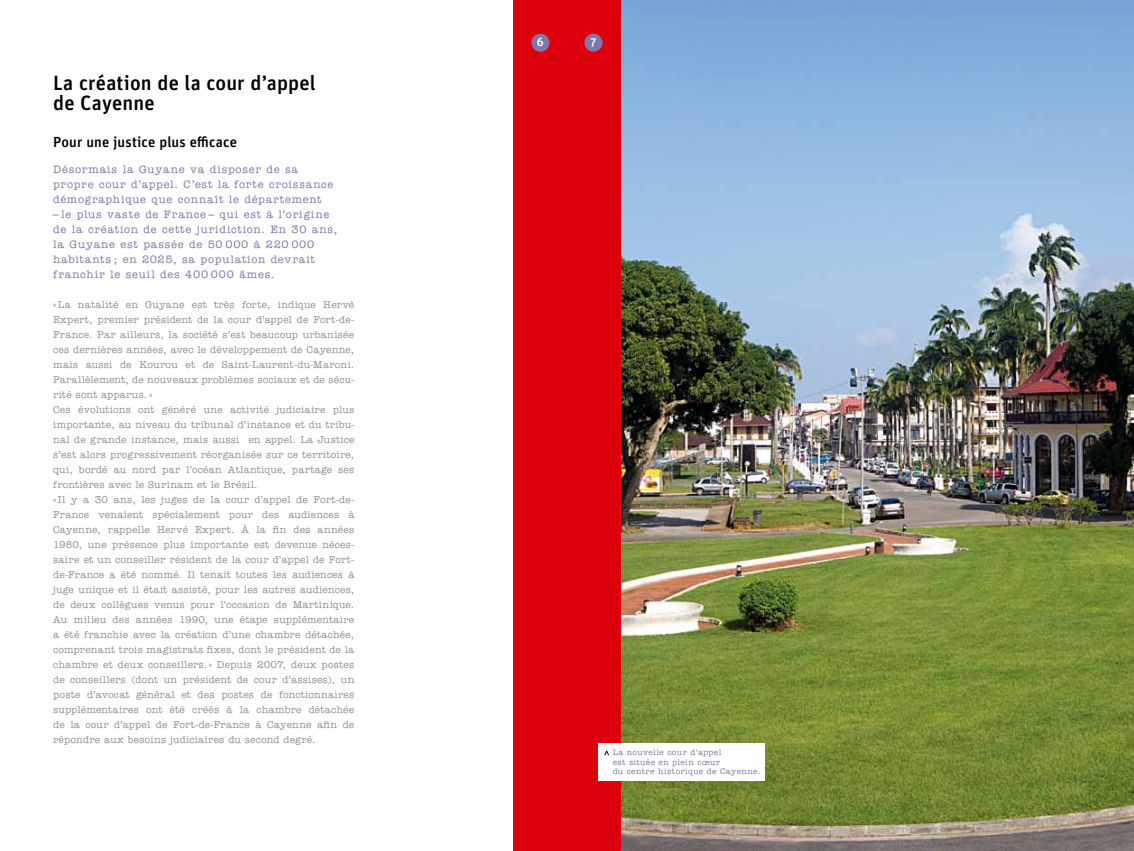
<style>
.page{position:relative;width:1134px;height:851px;background:#fff}
.page>*{position:absolute;margin:0;border:0;box-sizing:border-box;transform-origin:0 0}
.t1{font:500 20.62px/20px "Unit";letter-spacing:.01em;color:#000}
.t2{font:500 14.62px "Unit";letter-spacing:.01em;color:#000}
.t3{font:500 12px "Unit";color:#fff}
.t4{font:500 10.88px/15px "American Typewriter";letter-spacing:.07em;color:#7e78ac}
.t5{font:500 10px/15px "American Typewriter";letter-spacing:.02em;color:#919291}
.t6{font:500 8.12px/9.4px "American Typewriter";letter-spacing:.045em;color:#7e78ac}
</style>
<div class="page">
<img style="left:620px;top:0;width:514px;height:850px">
<div style="left:567px;top:0;width:53px;height:850px;background:#dc000c"></div>
<div style="left:514px;top:0;width:53px;height:850px;background:#dc000c"></div>
<div style="left:531px;top:34px;width:18px;height:18px;background:#7e78ac;border-radius:50%"></div>
<div style="left:584px;top:34px;width:18px;height:18px;background:#7e78ac;border-radius:50%"></div>
<div style="left:599px;top:743px;width:166px;height:37px;background:#fff"></div>
<svg style="left:604px;top:750px;width:5px;height:5px"></svg>
<h1 class="t1" style="left:53px;top:72px;width:264px">La création de la cour d’appel de Cayenne</h1>
<h2 class="t2" style="left:53px;top:133px;width:185px">Pour une justice plus efficace</h2>
<p class="t4" style="left:53px;top:162px;width:282px">Désormais la Guyane va disposer de sa propre cour d’appel. C’est la forte croissance démographique que connaît le département</p>
<p class="t4" style="left:53px;top:206px;width:286px">– le plus vaste de France – qui est à l’origine de la création de cette juridiction. En 30 ans, la Guyane est passée de 50 000 à 220 000 habitants ; en 2025, sa population devrait franchir le seuil des 400 000 âmes.</p>
<p class="t5" style="left:53px;top:297px;width:303px">«La natalité en Guyane est très forte, indique Hervé Expert, premier président de la cour d’appel de Fort-de-France. Par ailleurs, la société s’est beaucoup urbanisée ces dernières années, avec le développement de Cayenne, mais aussi de Kourou et de Saint-Laurent-du-Maroni.<br>Parallèlement, de nouveaux problèmes sociaux et de sécu&shy;rité sont apparus.»<br>Ces évolutions ont généré une activité judiciaire plus importante, au niveau du tribunal d’instance et du tribu&shy;nal de grande instance, mais aussi en appel. La Justice s’est alors progressivement réorganisée sur ce territoire, qui, bordé au nord par l’océan Atlantique, partage ses frontières avec le Surinam et le Brésil.<br>«Il y a 30 ans, les juges de la cour d’appel de Fort-de-France venaient spécialement pour des audiences à Cayenne, rappelle Hervé Expert. À la fin des années 1980, une présence plus importante est devenue néces&shy;saire et un conseiller résident de la cour d’appel de Fort&shy;de-France a été nommé. Il tenait toutes les audiences à juge unique et il était assisté, pour les autres audiences, de deux collègues venus pour l’occasion de Martinique.<br>Au milieu des années 1990, une étape supplémentaire a été franchie avec la création d’une chambre détachée, comprenant trois magistrats fixes, dont le président de la chambre et deux conseillers.» Depuis 2007, deux postes de conseillers (dont un président de cour d’assises), un poste d’avocat général et des postes de fonctionnaires supplémentaires ont été créés à la chambre détachée de la cour d’appel de Fort-de-France à Cayenne afin de répondre aux besoins judiciaires du second degré.</p>
<p class="t3" style="left:537px;top:34px;width:8px">6</p>
<p class="t3" style="left:590px;top:34px;width:8px">7</p>
<p class="t6" style="left:613px;top:748px;width:149px">La nouvelle cour d’appel<br>est située en plein cœur<br>du centre historique de Cayenne.</p>
</div>
